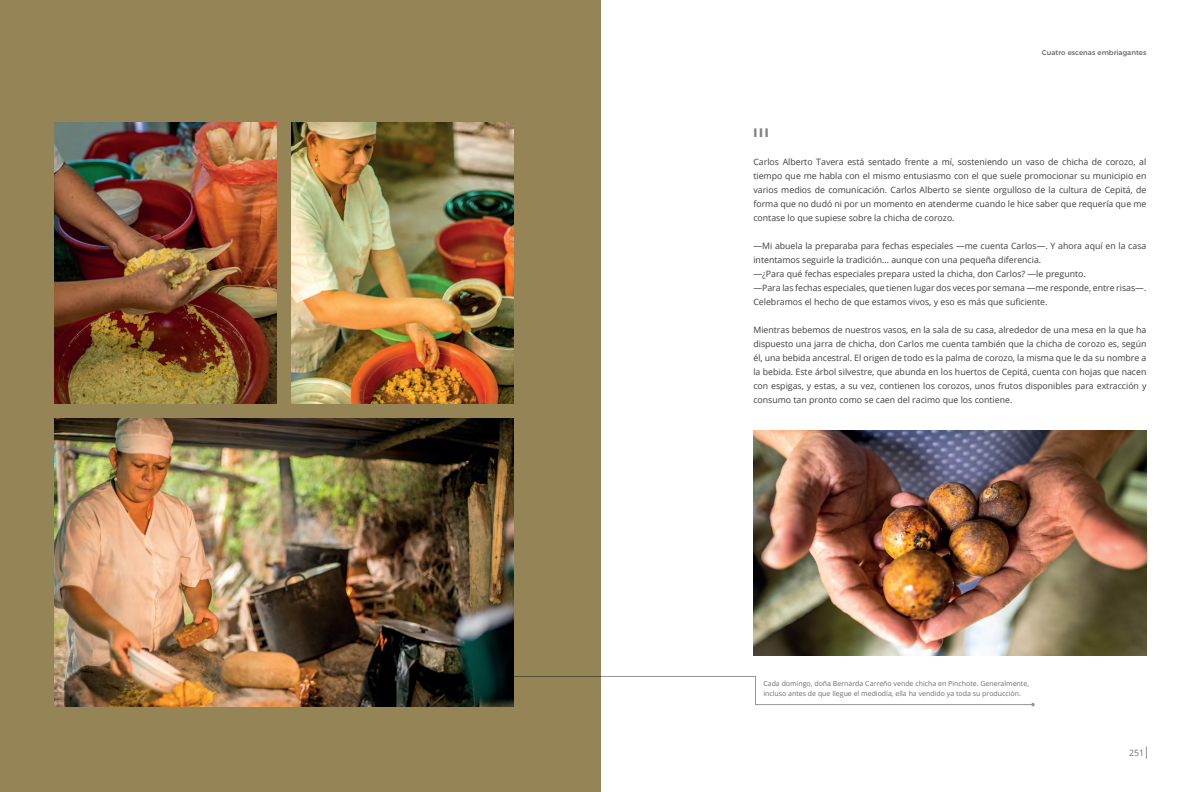
<style>
.page{position:relative;width:1201px;height:792px;background:#fff}
.page>*{position:absolute;margin:0;border:0;box-sizing:border-box;transform-origin:0 0}
.t1{font:700 12.25px "Montserrat";color:#808285}
.t2{font:8.75px/14px "Open Sans";color:#3e3e3f;text-align:justify}
.t3{font:8.75px "Open Sans";color:#6c6d70}
.t4{font:7px/9.6px "Open Sans";color:#6c6d70}
.t5{font:500 7px "Montserrat";color:#6c6d70}
</style>
<div class="page">
<svg style="left:1146px;top:746px;width:1px;height:12px"></svg>
<div style="left:0;top:0;width:600px;height:791px;background:#948456"></div>
<img style="left:55px;top:123px;width:222px;height:280px">
<img style="left:291px;top:123px;width:222px;height:280px">
<svg style="left:513px;top:675px;width:521px;height:31px"></svg>
<img style="left:55px;top:418px;width:458px;height:288px">
<img style="left:753px;top:430px;width:393px;height:225px">
<p class="t5" style="left:1041px;top:47px;width:106px">Cuatro escenas embriagantes</p>
<h1 class="t1" style="left:753px;top:122px;width:17px">III</h1>
<p class="t2" style="left:753px;top:154px;width:394px">Carlos Alberto Tavera está sentado frente a mí, sosteniendo un vaso de chicha de corozo, al tiempo que me habla con el mismo entusiasmo con el que suele promocionar su municipio en varios medios de comunicación. Carlos Alberto se siente orgulloso de la cultura de Cepitá, de forma que no dudó ni por un momento en atenderme cuando le hice saber que requería que me contase lo que supiese sobre la chicha de corozo.</p>
<p class="t2" style="left:753px;top:238px;width:394px;text-align:left">—Mi abuela la preparaba para fechas especiales —me cuenta Carlos—. Y ahora aquí en la casa intentamos seguirle la tradición… aunque con una pequeña diferencia.<br>—¿Para qué fechas especiales prepara usted la chicha, don Carlos? —le pregunto.<br>—Para las fechas especiales, que tienen lugar dos veces por semana —me responde, entre risas—.<br>Celebramos el hecho de que estamos vivos, y eso es más que suficiente.</p>
<p class="t2" style="left:753px;top:322px;width:394px">Mientras bebemos de nuestros vasos, en la sala de su casa, alrededor de una mesa en la que ha dispuesto una jarra de chicha, don Carlos me cuenta también que la chicha de corozo es, según él, una bebida ancestral. El origen de todo es la palma de corozo, la misma que le da su nombre a la bebida. Este árbol silvestre, que abunda en los huertos de Cepitá, cuenta con hojas que nacen con espigas, y estas, a su vez, contienen los corozos, unos frutos disponibles para extracción y consumo tan pronto como se caen del racimo que los contiene.</p>
<p class="t4" style="left:763px;top:678px;width:267px">Cada domingo, doña Bernarda Carreño vende chicha en Pinchote. Generalmente, incluso antes de que llegue el mediodía, ella ha vendido ya toda su producción.</p>
<p class="t3" style="left:1129px;top:746px;width:17px">251</p>
</div>
